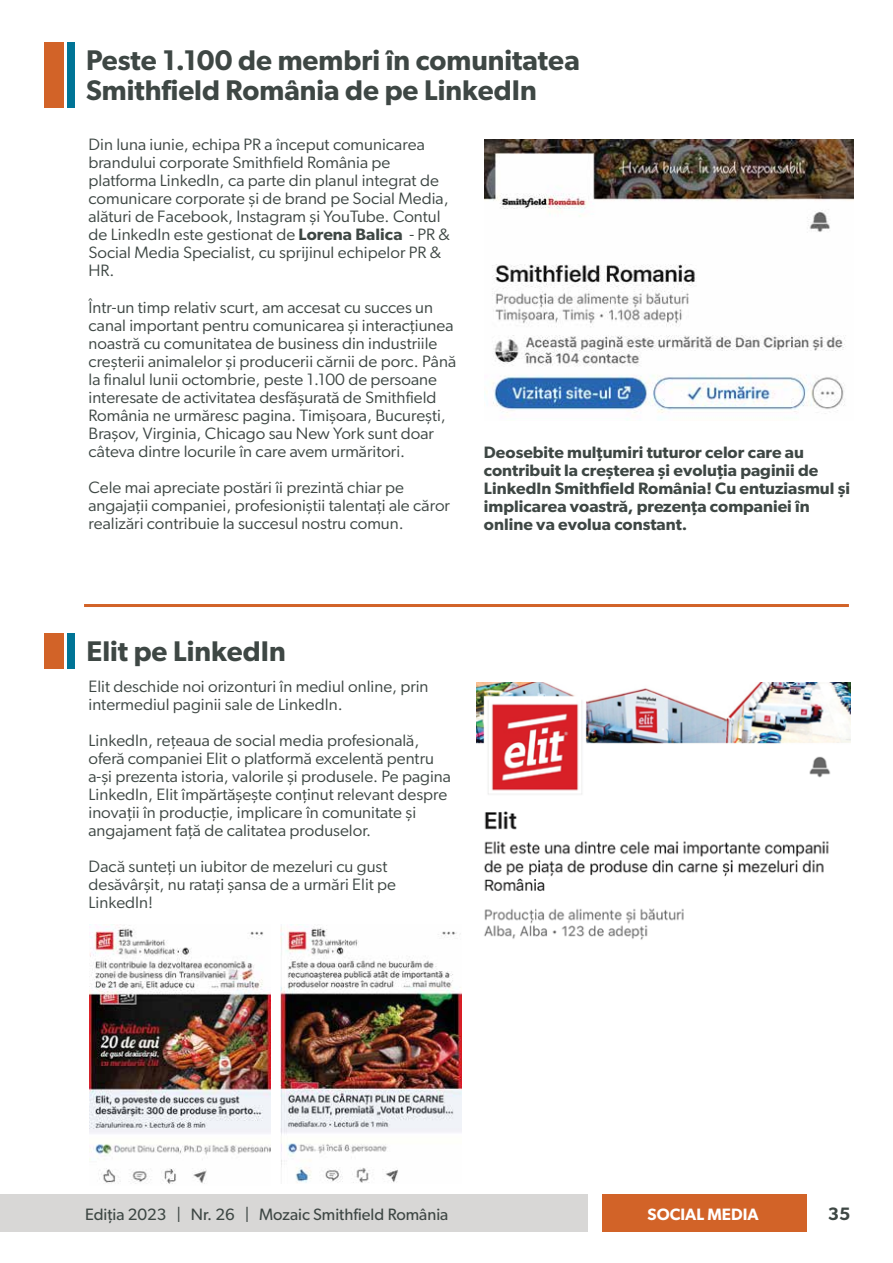
<style>
.page{position:relative;width:893px;height:1263px;background:#fff}
.page>*{position:absolute;margin:0;border:0;box-sizing:border-box;transform-origin:0 0}
.t1{font:600 28.5px/30px "Gibson";color:#3e4744}
.t2{font:600 18px "Gibson";color:#3e4744}
.t3{font:16.5px/18px "Gibson";color:#3e4744}
.t4{font:600 16.5px/18px "Gibson";color:#3e4744}
.t5{font:16.5px "Gibson";color:#3e4744}
.t6{font:600 16.5px "Gibson";color:#fff}
.s1{font-weight:600}
</style>
<div class="page">
<div style="left:0;top:1194px;width:588px;height:38px;background:#d8d7d6"></div>
<div style="left:603px;top:1194px;width:204px;height:38px;background:#d26328"></div>
<hr style="left:84px;top:604px;width:765px;height:3px;background:#d26328">
<div style="left:44px;top:633px;width:19px;height:36px;background:#d26328"></div>
<div style="left:67px;top:633px;width:7px;height:36px;background:#007496"></div>
<div style="left:44px;top:43px;width:19px;height:65px;background:#d26328"></div>
<div style="left:67px;top:43px;width:7px;height:65px;background:#007496"></div>
<img style="left:484px;top:139px;width:369px;height:281px">
<img style="left:476px;top:682px;width:374px;height:258px">
<img style="left:90px;top:924px;width:180px;height:260px">
<img style="left:280px;top:924px;width:181px;height:259px">
<h1 class="t1" style="left:86px;top:44px;width:495px">Peste 1.100 de membri în comunitatea<br>Smithfield România de pe LinkedIn</h1>
<p class="t3" style="left:89px;top:136px;width:363px">Din luna iunie, echipa PR a început comunicarea brandului corporate Smithfield România pe platforma LinkedIn, ca parte din planul integrat de comunicare corporate și de brand pe Social Media, alături de Facebook, Instagram și YouTube. Contul de LinkedIn este gestionat de <span class="s1">Lorena Balica</span> - PR &amp; Social Media Specialist, cu sprijinul echipelor PR &amp; HR.</p>
<p class="t3" style="left:89px;top:298px;width:369px">Într-un timp relativ scurt, am accesat cu succes un canal important pentru comunicarea și interacțiunea noastră cu comunitatea de business din industriile creșterii animalelor și producerii cărnii de porc. Până la finalul lunii octombrie, peste 1.100 de persoane interesate de activitatea desfășurată de Smithfield România ne urmăresc pagina. Timișoara, București, Brașov, Virginia, Chicago sau New York sunt doar câteva dintre locurile în care avem urmăritori.</p>
<p class="t3" style="left:89px;top:478px;width:363px">Cele mai apreciate postări îi prezintă chiar pe angajații companiei, profesioniștii talentați ale căror realizări contribuie la succesul nostru comun.</p>
<p class="t4" style="left:484px;top:443px;width:368px">Deosebite mulțumiri tuturor celor care au contribuit la creșterea și evoluția paginii de LinkedIn Smithfield România! Cu entuziasmul și implicarea voastră, prezența companiei în online va evolua constant.</p>
<h1 class="t1" style="left:87px;top:635px;width:201px">Elit pe LinkedIn</h1>
<p class="t3" style="left:89px;top:677px;width:342px">Elit deschide noi orizonturi în mediul online, prin intermediul paginii sale de LinkedIn.</p>
<p class="t3" style="left:89px;top:731px;width:364px">LinkedIn, rețeaua de social media profesională, oferă companiei Elit o platformă excelentă pentru a-și prezenta istoria, valorile și produsele. Pe pagina LinkedIn, Elit împărtășește conținut relevant despre inovații în producție, implicare în comunitate și angajament față de calitatea produselor.</p>
<p class="t3" style="left:89px;top:857px;width:309px">Dacă sunteți un iubitor de mezeluri cu gust desăvârșit, nu ratați șansa de a urmări Elit pe<br>LinkedIn!</p>
<p class="t5" style="left:85px;top:1204px;width:365px">Ediția 2023 | Nr. 26 | Mozaic Smithfield România</p>
<p class="t6" style="left:648px;top:1205px;width:113px">SOCIAL MEDIA</p>
<p class="t2" style="left:828px;top:1203px;width:24px">35</p>
</div>
